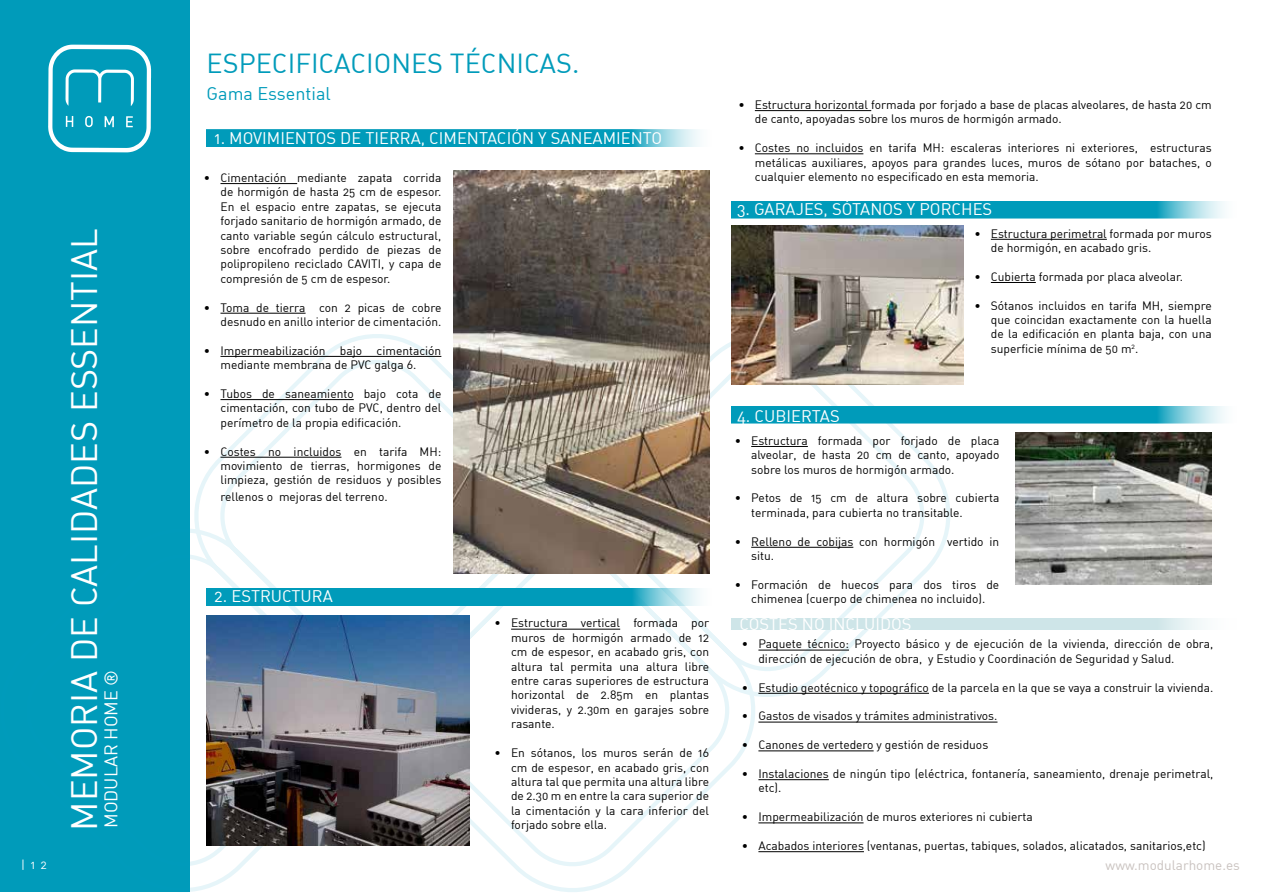
<style>
.page{position:relative;width:1263px;height:893px;background:#fff}
.page>*{position:absolute;margin:0;border:0;box-sizing:border-box;transform-origin:0 0}
.t1{font:36px "DIN Regular Alternate";color:#fff}
.t2{font:27px "DIN Regular Alternate";color:#009bba}
.t3{font:18px "DIN Regular Alternate";color:#009bba}
.t4{font:18px "DIN Regular Alternate";color:#fff}
.t5{font:16.5px "DIN Regular Alternate";color:#fff}
.t6{font:13.5px "DIN Regular Alternate";color:#c9c2bf}
.t7{font:12px/14.4px "DIN Regular Alternate";color:#000;text-align:justify}
.t8{font:12px "DIN Regular Alternate";color:#fff}
</style>
<div class="page">
<div style="left:0;top:1px;width:190px;height:891px;background:#009bba"></div>
<svg style="left:190px;top:332px;width:762px;height:560px"></svg>
<svg style="left:48px;top:45px;width:103px;height:107px"></svg>
<div style="left:731px;top:618px;width:511px;height:12px;background:#cee5e8"></div>
<svg style="left:207px;top:129px;width:493px;height:17px;fill:#009bba"></svg>
<svg style="left:207px;top:588px;width:510px;height:17px;fill:#009bba"></svg>
<svg style="left:732px;top:201px;width:493px;height:17px;fill:#009bba"></svg>
<hr style="left:220px;top:183px;width:77px;height:1px;background:#000">
<hr style="left:220px;top:313px;width:86px;height:1px;background:#000">
<hr style="left:220px;top:356px;width:221px;height:1px;background:#000">
<hr style="left:220px;top:399px;width:134px;height:1px;background:#000">
<hr style="left:220px;top:457px;width:121px;height:1px;background:#000">
<hr style="left:991px;top:239px;width:116px;height:1px;background:#000">
<hr style="left:991px;top:282px;width:45px;height:1px;background:#000">
<hr style="left:751px;top:446px;width:57px;height:1px;background:#000">
<hr style="left:751px;top:547px;width:102px;height:1px;background:#000">
<hr style="left:511px;top:629px;width:109px;height:1px;background:#000">
<img style="left:207px;top:616px;width:262px;height:229px">
<svg style="left:732px;top:406px;width:493px;height:17px;fill:#009bba"></svg>
<img style="left:1015px;top:433px;width:197px;height:151px">
<img style="left:732px;top:226px;width:232px;height:158px">
<hr style="left:758px;top:650px;width:91px;height:1px;background:#000">
<hr style="left:758px;top:693px;width:171px;height:1px;background:#000">
<hr style="left:758px;top:722px;width:239px;height:1px;background:#000">
<hr style="left:758px;top:751px;width:116px;height:1px;background:#000">
<hr style="left:758px;top:779px;width:71px;height:1px;background:#000">
<hr style="left:758px;top:823px;width:105px;height:1px;background:#000">
<hr style="left:758px;top:851px;width:106px;height:1px;background:#000">
<hr style="left:755px;top:110px;width:116px;height:1px;background:#000">
<hr style="left:755px;top:153px;width:108px;height:1px;background:#000">
<img style="left:454px;top:170px;width:255px;height:403px">
<h1 class="t1" style="left:62px;top:831px;width:604px;rotate:-90deg">MEMORIA DE CALIDADES ESSENTIAL</h1>
<h3 class="t4" style="left:100px;top:828px;width:160px;rotate:-90deg">MODULAR HOME ®</h3>
<h2 class="t2" style="left:207px;top:47px;width:374px">ESPECIFICACIONES TÉCNICAS.</h2>
<h3 class="t3" style="left:207px;top:83px;width:126px">Gama Essential</h3>
<h3 class="t5" style="left:215px;top:128px;width:449px">1. MOVIMIENTOS DE TIERRA, CIMENTACIÓN Y SANEAMIENTO</h3>
<p class="t7" style="left:220px;top:170px;width:222px;text-indent:-16px">• Cimentación mediante zapata corrida de hormigón de hasta 25 cm de espesor.<br>En el espacio entre zapatas, se ejecuta forjado sanitario de hormigón armado, de canto variable según cálculo estructural, sobre encofrado perdido de piezas de polipropileno reciclado CAVITI, y capa de compresión de 5 cm de espesor.</p>
<p class="t7" style="left:204px;top:300px;width:239px;text-align:right">• Toma de tierra con 2 picas de cobre desnudo en anillo interior de cimentación.</p>
<p class="t7" style="left:220px;top:343px;width:222px;text-indent:-16px">• Impermeabilización bajo cimentación mediante membrana de PVC galga 6.</p>
<p class="t7" style="left:220px;top:386px;width:222px;text-indent:-16px">• Tubos de saneamiento bajo cota de cimentación, con tubo de PVC, dentro del perímetro de la propia edificación.</p>
<p class="t7" style="left:220px;top:444px;width:222px;text-indent:-16px">• Costes no incluidos en tarifa MH: movimiento de tierras, hormigones de limpieza, gestión de residuos y posibles</p>
<p class="t7" style="left:220px;top:489px;width:169px">rellenos o mejoras del terreno.</p>
<h3 class="t5" style="left:215px;top:585px;width:120px">2. ESTRUCTURA</h3>
<p class="t7" style="left:511px;top:616px;width:199px;text-indent:-16px">• Estructura vertical formada por muros de hormigón armado de 12 cm de espesor, en acabado gris, con altura tal permita una altura libre entre caras superiores de estructura horizontal de 2.85m en plantas vivideras, y 2.30m en garajes sobre rasante.</p>
<p class="t7" style="left:511px;top:745px;width:200px;text-indent:-16px">• En sótanos, los muros serán de 16 cm de espesor, en acabado gris, con altura tal que permita una altura libre de 2.30 m en entre la cara superior de la cimentación y la cara inferior del forjado sobre ella.</p>
<p class="t7" style="left:755px;top:97px;width:458px;text-indent:-16px">• Estructura horizontal formada por forjado a base de placas alveolares, de hasta 20 cm de canto, apoyadas sobre los muros de hormigón armado.</p>
<p class="t7" style="left:755px;top:140px;width:458px;text-indent:-16px">• Costes no incluidos en tarifa MH: escaleras interiores ni exteriores, estructuras metálicas auxiliares, apoyos para grandes luces, muros de sótano por bataches, o cualquier elemento no especificado en esta memoria.</p>
<h3 class="t5" style="left:737px;top:198px;width:257px">3. GARAJES, SÓTANOS Y PORCHES</h3>
<h3 class="t5" style="left:737px;top:405px;width:104px">4. CUBIERTAS</h3>
<p class="t7" style="left:991px;top:226px;width:222px;text-indent:-16px">• Estructura perimetral formada por muros de hormigón, en acabado gris.</p>
<p class="t7" style="left:974px;top:269px;width:210px">• Cubierta formada por placa alveolar.</p>
<p class="t7" style="left:991px;top:298px;width:222px;text-indent:-16px">• Sótanos incluidos en tarifa MH, siempre que coincidan exactamente con la huella de la edificación en planta baja, con una superficie mínima de 50 m<sup>2</sup>.</p>
<p class="t7" style="left:751px;top:433px;width:250px;text-indent:-16px">• Estructura formada por forjado de placa alveolar, de hasta 20 cm de canto, apoyado sobre los muros de hormigón armado.</p>
<p class="t7" style="left:751px;top:491px;width:250px;text-indent:-16px">• Petos de 15 cm de altura sobre cubierta terminada, para cubierta no transitable.</p>
<p class="t7" style="left:751px;top:534px;width:250px;text-indent:-16px">• Relleno de cobijas con hormigón vertido in situ.</p>
<p class="t7" style="left:735px;top:577px;width:266px;text-align:center">• Formación de huecos para dos tiros de chimenea (cuerpo de chimenea no incluido).</p>
<h3 class="t5" style="left:739px;top:614px;width:174px">COSTES NO INCLUIDOS</h3>
<p class="t7" style="left:758px;top:637px;width:456px;text-indent:-16px">• Paquete técnico: Proyecto básico y de ejecución de la vivienda, dirección de obra, dirección de ejecución de obra, y Estudio y Coordinación de Seguridad y Salud.</p>
<p class="t7" style="left:742px;top:680px;width:473px">• Estudio geotécnico y topográfico de la parcela en la que se vaya a construir la vivienda.</p>
<p class="t7" style="left:742px;top:709px;width:257px">• Gastos de visados y trámites administrativos.</p>
<p class="t7" style="left:742px;top:737px;width:248px">• Canones de vertedero y gestión de residuos</p>
<p class="t7" style="left:758px;top:766px;width:456px;text-indent:-16px">• Instalaciones de ningún tipo (eléctrica, fontanería, saneamiento, drenaje perimetral, etc).</p>
<p class="t7" style="left:742px;top:809px;width:292px">• Impermeabilización de muros exteriores ni cubierta</p>
<p class="t7" style="left:742px;top:838px;width:465px">• Acabados interiores (ventanas, puertas, tabiques, solados, alicatados, sanitarios,etc)</p>
<p class="t8" style="left:21px;top:857px;width:27px">|12</p>
<p class="t6" style="left:1106px;top:857px;width:136px">www.modularhome.es</p>
</div>
